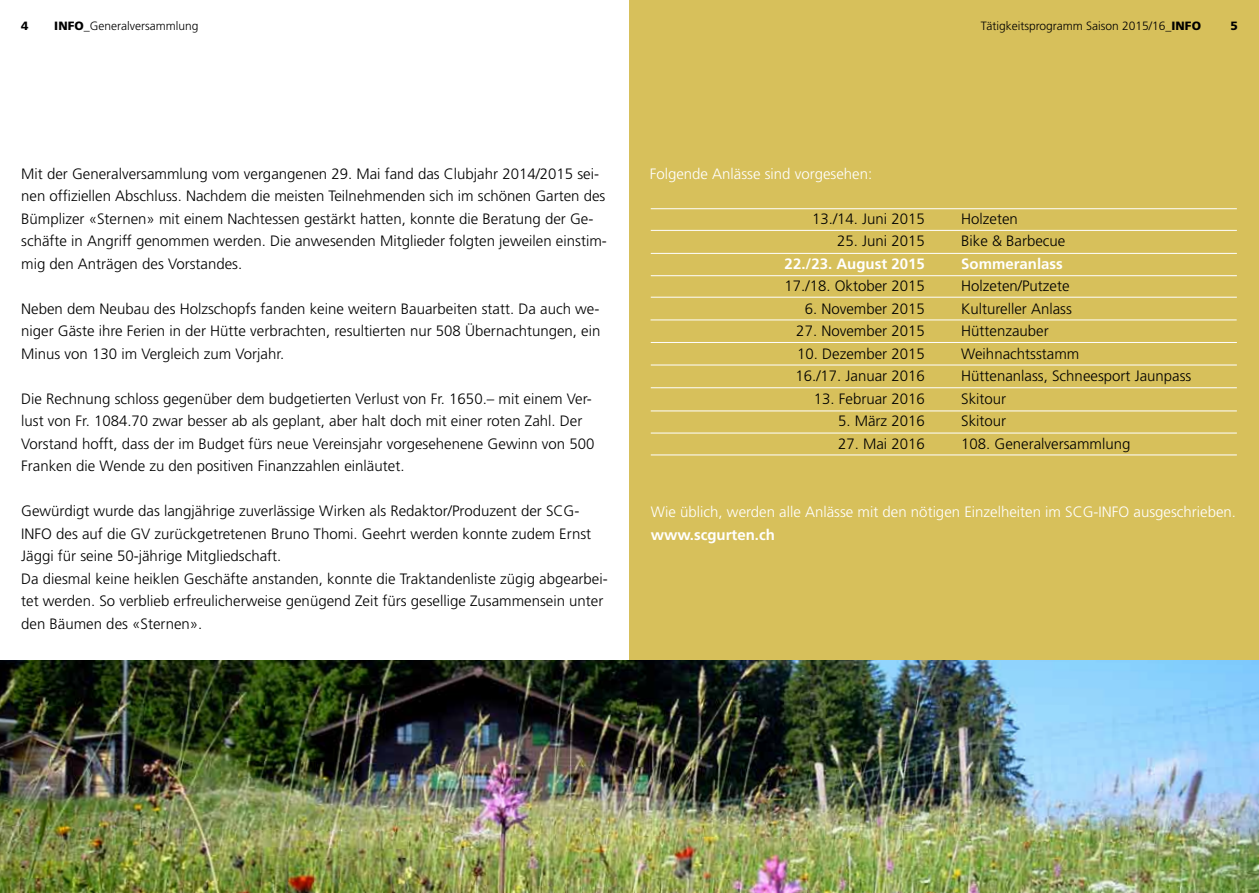
<style>
.page{position:relative;width:1259px;height:893px;background:#fff}
.page>*{position:absolute;margin:0;border:0;box-sizing:border-box;transform-origin:0 0}
.t1{font:300 15px/22.5px "Frutiger LT Std";color:#000}
.t2{font:300 15px "Frutiger LT Std";color:#fff}
.t3{font:700 15px "Frutiger LT Std";color:#fff}
.t4{font:300 12px "Frutiger LT Std";color:#000}
.t5{font:900 12px "Frutiger LT Std";color:#000}
.s1{font-weight:900}
</style>
<div class="page">
<div style="left:629px;top:0;width:630px;height:661px;background:#d7c05b"></div>
<img style="left:0;top:661px;width:1259px;height:232px">
<hr style="left:651px;top:230px;width:585px;height:1px;background:#fff">
<hr style="left:651px;top:208px;width:585px;height:1px;background:#fff">
<hr style="left:651px;top:253px;width:585px;height:1px;background:#fff">
<hr style="left:651px;top:275px;width:585px;height:1px;background:#fff">
<hr style="left:651px;top:297px;width:585px;height:1px;background:#fff">
<hr style="left:650px;top:320px;width:586px;height:1px;background:#fff">
<hr style="left:651px;top:342px;width:585px;height:1px;background:#fff">
<hr style="left:651px;top:365px;width:585px;height:1px;background:#fff">
<hr style="left:651px;top:387px;width:585px;height:1px;background:#fff">
<hr style="left:651px;top:411px;width:585px;height:1px;background:#fff">
<hr style="left:651px;top:433px;width:585px;height:1px;background:#fff">
<hr style="left:651px;top:455px;width:585px;height:1px;background:#fff">
<p class="t5" style="left:21px;top:19px;width:9px">4</p>
<p class="t4" style="left:54px;top:19px;width:146px"><span class="s1">INFO</span>_Generalversammlung</p>
<p class="t4" style="left:980px;top:19px;width:222px">Tätigkeitsprogramm Saison 2015/16_<span class="s1">INFO</span></p>
<p class="t5" style="left:1230px;top:19px;width:9px">5</p>
<p class="t1" style="left:21px;top:162px;width:587px">Mit der Generalversammlung vom vergangenen 29. Mai fand das Clubjahr 2014/2015 sei&shy;nen offiziellen Abschluss. Nachdem die meisten Teilnehmenden sich im schönen Garten des Bümplizer «Sternen» mit einem Nachtessen gestärkt hatten, konnte die Beratung der Ge&shy;schäfte in Angriff genommen werden. Die anwesenden Mitglieder folgten jeweilen einstim&shy;mig den Anträgen des Vorstandes.</p>
<p class="t1" style="left:21px;top:297px;width:580px;text-align:justify">Neben dem Neubau des Holzschopfs fanden keine weitern Bauarbeiten statt. Da auch we&shy;niger Gäste ihre Ferien in der Hütte verbrachten, resultierten nur 508 Übernachtungen, ein Minus von 130 im Vergleich zum Vorjahr.</p>
<p class="t1" style="left:21px;top:387px;width:574px">Die Rechnung schloss gegenüber dem budgetierten Verlust von Fr. 1650.– mit einem Ver&shy;lust von Fr. 1084.70 zwar besser ab als geplant, aber halt doch mit einer roten Zahl. Der Vorstand hofft, dass der im Budget fürs neue Vereinsjahr vorgesehenene Gewinn von 500<br>Franken die Wende zu den positiven Finanzzahlen einläutet.</p>
<p class="t1" style="left:21px;top:500px;width:588px">Gewürdigt wurde das langjährige zuverlässige Wirken als Redaktor/Produzent der SCG-INFO des auf die GV zurückgetretenen Bruno Thomi. Geehrt werden konnte zudem Ernst Jäggi für seine 50-jährige Mitgliedschaft.<br>Da diesmal keine heiklen Geschäfte anstanden, konnte die Traktandenliste zügig abgearbei&shy;tet werden. So verblieb erfreulicherweise genügend Zeit fürs gesellige Zusammensein unter den Bäumen des «Sternen».</p>
<p class="t2" style="left:649px;top:165px;width:224px">Folgende Anlässe sind vorgesehen:</p>
<p class="t1" style="left:812px;top:207px;width:114px">13./14. Juni 2015</p>
<p class="t1" style="left:837px;top:230px;width:89px">25. Juni 2015</p>
<p class="t3" style="left:784px;top:255px;width:142px">22./23. August 2015</p>
<p class="t1" style="left:784px;top:275px;width:142px">17./18. Oktober 2015</p>
<p class="t1" style="left:804px;top:297px;width:122px">6. November 2015</p>
<p class="t1" style="left:796px;top:320px;width:130px">27. November 2015</p>
<p class="t1" style="left:795px;top:342px;width:131px">10. Dezember 2015<br>16./17. Januar 2016</p>
<p class="t1" style="left:814px;top:387px;width:112px">13. Februar 2016</p>
<p class="t1" style="left:838px;top:410px;width:88px">5. März 2016</p>
<p class="t1" style="left:838px;top:432px;width:88px">27. Mai 2016</p>
<p class="t1" style="left:961px;top:208px;width:106px">Holzeten<br>Bike &amp; Barbecue</p>
<p class="t3" style="left:961px;top:255px;width:103px">Sommeranlass</p>
<p class="t1" style="left:961px;top:275px;width:232px">Holzeten/Putzete<br>Kultureller Anlass<br>Hüttenzauber<br>Weihnachtsstamm<br>Hüttenanlass, Schneesport Jaunpass<br>Skitour<br>Skitour<br>108. Generalversammlung</p>
<p class="t2" style="left:651px;top:504px;width:587px">Wie üblich, werden alle Anlässe mit den nötigen Einzelheiten im SCG-INFO ausgeschrieben.</p>
<p class="t3" style="left:651px;top:526px;width:126px">www.scgurten.ch</p>
</div>
